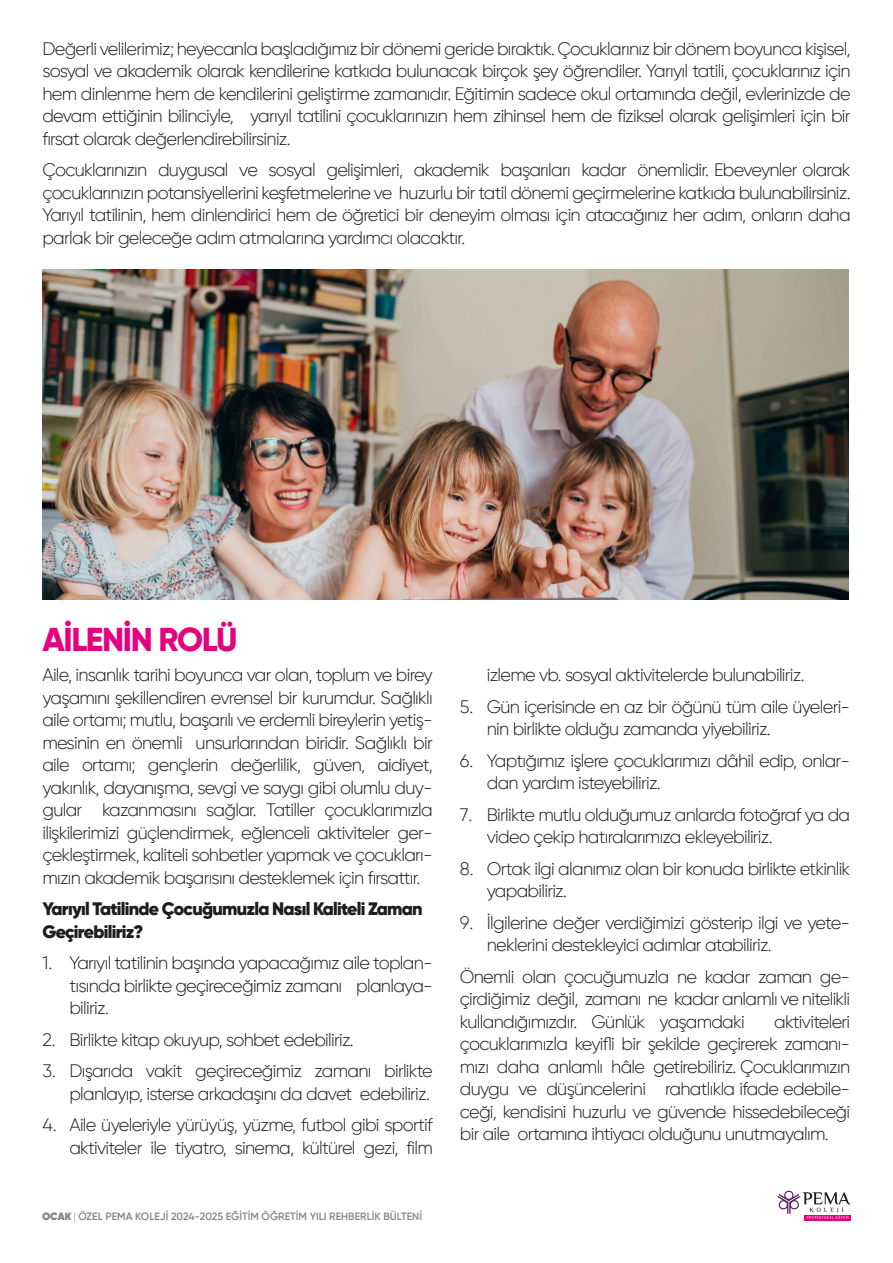
<style>
.page{position:relative;width:893px;height:1263px;background:#fff}
.page>*{position:absolute;margin:0;border:0;box-sizing:border-box;transform-origin:0 0}
.t1{font:800 33px "Gilroy";letter-spacing:-.04em;color:#e6007f}
.t2{font:300 18px/22.5px "Gilroy";letter-spacing:-.04em;color:#1d1d1b;text-align:justify}
.t3{font:900 18px/22.5px "Gilroy";letter-spacing:-.04em;color:#1d1d1b}
.t4{font:600 10.5px "Gilroy";color:#868686}
.s1{font-weight:800}
.s2{font-weight:300}
</style>
<div class="page">
<div style="left:804px;top:1215px;width:46px;height:5px;background:#e4037e"></div>
<svg style="left:777px;top:1190px;width:73px;height:29px"></svg>
<img style="left:42px;top:270px;width:806px;height:329px">
<p class="t2" style="left:42px;top:37px;width:810px">Değerli velilerimiz; heyecanla başladığımız bir dönemi geride bıraktık. Çocuklarınız bir dönem boyunca kişisel, sosyal ve akademik olarak kendilerine katkıda bulunacak birçok şey öğrendiler. Yarıyıl tatili, çocuklarınız için hem dinlenme hem de kendilerini geliştirme zamanıdır. Eğitimin sadece okul ortamında değil, evlerinizde de devam ettiğinin bilinciyle, yarıyıl tatilini çocuklarınızın hem zihinsel hem de fiziksel olarak gelişimleri için bir fırsat olarak değerlendirebilirsiniz.</p>
<p class="t2" style="left:42px;top:159px;width:810px">Çocuklarınızın duygusal ve sosyal gelişimleri, akademik başarıları kadar önemlidir. Ebeveynler olarak çocuklarınızın potansiyellerini keşfetmelerine ve huzurlu bir tatil dönemi geçirmelerine katkıda bulunabilirsiniz.<br>Yarıyıl tatilinin, hem dinlendirici hem de öğretici bir deneyim olması için atacağınız her adım, onların daha parlak bir geleceğe adım atmalarına yardımcı olacaktır.</p>
<h1 class="t1" style="left:42px;top:618px;width:197px">AİLENİN ROLÜ</h1>
<p class="t2" style="left:42px;top:663px;width:392px">Aile, insanlık tarihi boyunca var olan, toplum ve birey yaşamını şekillendiren evrensel bir kurumdur. Sağlıklı aile ortamı; mutlu, başarılı ve erdemli bireylerin yetiş&shy;mesinin en önemli unsurlarından biridir. Sağlıklı bir aile ortamı; gençlerin değerlilik, güven, aidiyet, yakınlık, dayanışma, sevgi ve saygı gibi olumlu duy&shy;gular kazanmasını sağlar. Tatiller çocuklarımızla ilişkilerimizi güçlendirmek, eğlenceli aktiviteler ger&shy;çekleştirmek, kaliteli sohbetler yapmak ve çocukları&shy;mızın akademik başarısını desteklemek için fırsattır.</p>
<p class="t3" style="left:42px;top:897px;width:382px">Yarıyıl Tatilinde Çocuğumuzla Nasıl Kaliteli Zaman<br>Geçirebiliriz?</p>
<p class="t2" style="left:69px;top:951px;width:365px;text-indent:-27px">1. Yarıyıl tatilinin başında yapacağımız aile toplan&shy;tısında birlikte geçireceğimiz zamanı planlaya&shy;biliriz.</p>
<p class="t2" style="left:42px;top:1028px;width:313px">2. Birlikte kitap okuyup, sohbet edebiliriz.</p>
<p class="t2" style="left:42px;top:1059px;width:392px;text-align:right">3. Dışarıda vakit geçireceğimiz zamanı birlikte planlayıp, isterse arkadaşını da davet edebiliriz.</p>
<p class="t2" style="left:42px;top:1113px;width:392px;text-align:right">4. Aile üyeleriyle yürüyüş, yüzme, futbol gibi sportif aktiviteler ile tiyatro, sinema, kültürel gezi, film</p>
<p class="t4" style="left:42px;top:1210px;width:381px"><span class="s1">OCAK</span> <span class="s2">|</span> ÖZEL PEMA KOLEJİ 2024-2025 EĞİTİM ÖĞRETİM YILI REHBERLİK BÜLTENİ</p>
<p class="t2" style="left:487px;top:663px;width:319px">izleme vb. sosyal aktivitelerde bulunabiliriz.</p>
<p class="t2" style="left:487px;top:695px;width:365px;text-indent:-27px">5. Gün içerisinde en az bir öğünü tüm aile üyeleri&shy;nin birlikte olduğu zamanda yiyebiliriz.</p>
<p class="t2" style="left:487px;top:749px;width:365px;text-indent:-27px">6. Yaptığımız işlere çocuklarımızı dâhil edip, onlar&shy;dan yardım isteyebiliriz.</p>
<p class="t2" style="left:487px;top:803px;width:365px;text-indent:-27px">7. Birlikte mutlu olduğumuz anlarda fotoğraf ya da video çekip hatıralarımıza ekleyebiliriz.</p>
<p class="t2" style="left:487px;top:857px;width:365px;text-indent:-27px">8. Ortak ilgi alanımız olan bir konuda birlikte etkinlik yapabiliriz.</p>
<p class="t2" style="left:487px;top:911px;width:365px;text-indent:-27px">9. İlgilerine değer verdiğimizi gösterip ilgi ve yete&shy;neklerini destekleyici adımlar atabiliriz.</p>
<p class="t2" style="left:460px;top:965px;width:392px">Önemli olan çocuğumuzla ne kadar zaman ge&shy;çirdiğimiz değil, zamanı ne kadar anlamlı ve nitelikli kullandığımızdır. Günlük yaşamdaki</p>
<p class="t2" style="left:460px;top:1010px;width:392px;text-indent:314px">aktiviteleri çocuklarımızla keyifli bir şekilde geçirerek zamanı&shy;mızı daha anlamlı hâle getirebiliriz. Çocuklarımızın duygu ve düşüncelerini rahatlıkla ifade edebile&shy;ceği, kendisini huzurlu ve güvende hissedebileceği bir aile ortamına ihtiyacı olduğunu unutmayalım.</p>
</div>
